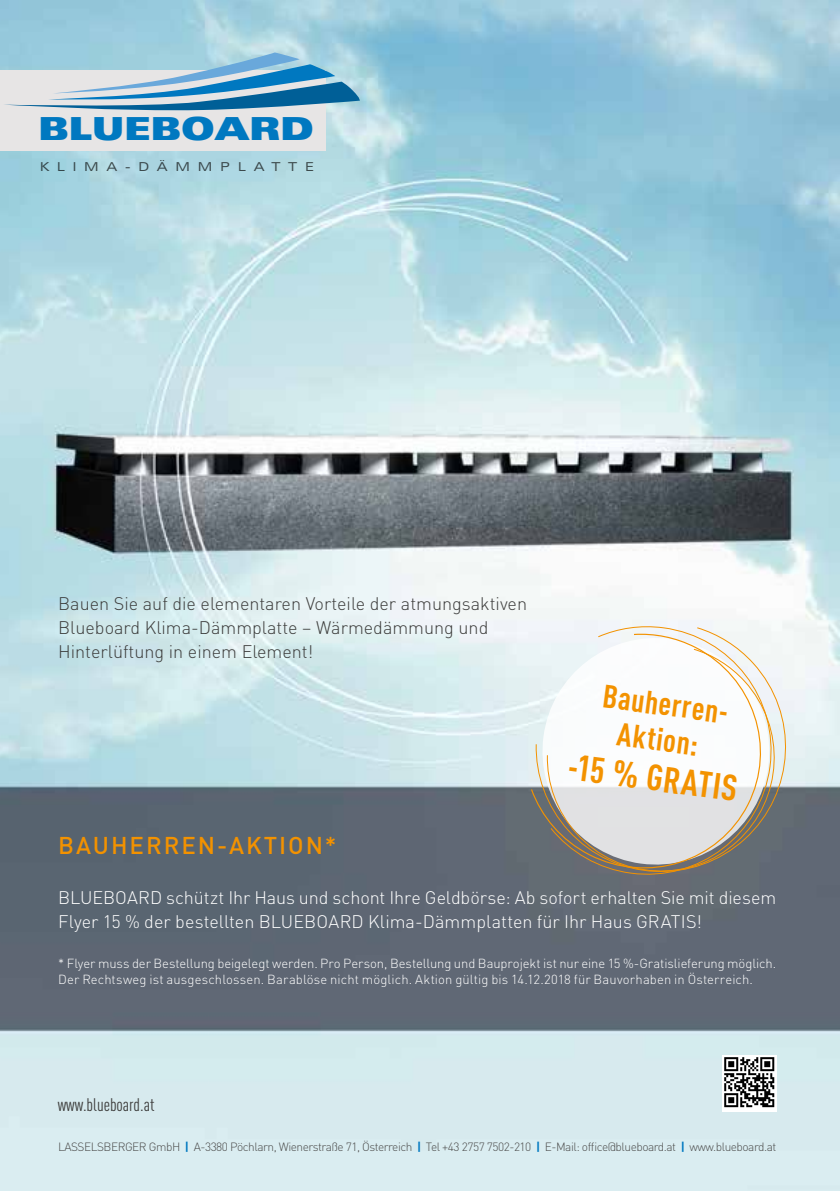
<style>
.page{position:relative;width:840px;height:1191px;background:#fff}
.page>*{position:absolute;margin:0;border:0;box-sizing:border-box;transform-origin:0 0}
.t1{font:700 36px "DIN Cond";color:#f39200}
.t2{font:700 32px/36px "DIN Cond";color:#f39200;text-align:center}
.t3{font:31.8px "Univers LT Std X Black Ex";letter-spacing:-.005em;color:#0078c0}
.t4{font:500 24px "DIN";letter-spacing:.08em;color:#f39200}
.t5{font:300 18px/24px "DIN";color:#fff}
.t6{font:300 18px/24px "DIN";color:#3c3c3b}
.t7{font:18px "DIN Cond";color:#3c3c3b}
.t8{font:300 13px/16px "DIN";letter-spacing:.005em;color:#fff}
.t9{font:expanded 12.2px "Univers LT Std";letter-spacing:.63em;color:#575756}
.t10{font:300 11.8px "DIN";letter-spacing:-.04em;color:#4a4a49}
.s1{font-weight:700;color:#0078c0}
</style>
<div class="page">
<hr style="left:839px;top:296px;width:1px;height:895px;background:#e6007d">
<img style="left:0;top:0;width:839px;height:1191px">
<svg style="left:48px;top:24px;width:292px;height:11px;background:#a0cede"></svg>
<svg style="left:3px;top:35px;width:367px;height:121px;background:#b1cedc"></svg>
<div style="left:721px;top:1055px;width:54px;height:56px;background:#fff"></div>
<svg style="left:721px;top:1055px;width:54px;height:54px"></svg>
<svg style="left:723px;top:1057px;width:50px;height:50px"></svg>
<svg style="left:535px;top:627px;width:264px;height:258px"></svg>
<svg style="left:778px;top:648px;width:8px;height:235px"></svg>
<svg style="left:529px;top:633px;width:249px;height:253px"></svg>
<h3 class="t3" style="left:38px;top:110px;width:277px">BLUEBOARD</h3>
<p class="t9" style="left:39px;top:160px;width:276px">KLIMA-DÄMMPLATTE</p>
<h3 class="t6" style="left:58px;top:591px;width:470px">Bauen Sie auf die elementaren Vorteile der atmungsaktiven<br>Blueboard Klima-Dämmplatte – Wärmedämmung und<br>Hinterlüftung in einem Element!</h3>
<h2 class="t2" style="left:604px;top:677px;width:134px;rotate:7deg">Bauherren-<br>Aktion:</h2>
<h1 class="t1" style="left:571px;top:744px;width:172px;rotate:8deg">-15 % GRATIS</h1>
<h3 class="t4" style="left:58px;top:829px;width:280px">BAUHERREN-AKTION*</h3>
<h3 class="t5" style="left:58px;top:884px;width:719px">BLUEBOARD schützt Ihr Haus und schont Ihre Geldbörse: Ab sofort erhalten Sie mit diesem<br>Flyer 15 % der bestellten BLUEBOARD Klima-Dämmplatten für Ihr Haus GRATIS!</h3>
<p class="t8" style="left:58px;top:954px;width:719px">* Flyer muss der Bestellung beigelegt werden. Pro Person, Bestellung und Bauprojekt ist nur eine 15 %-Gratislieferung möglich.<br>Der Rechtsweg ist ausgeschlossen. Barablöse nicht möglich. Aktion gültig bis 14.12.2018 für Bauvorhaben in Österreich.</p>
<h3 class="t7" style="left:58px;top:1093px;width:98px">www.blueboard.at</h3>
<p class="t10" style="left:58px;top:1139px;width:719px">LASSELSBERGER GmbH <span class="s1">|</span> A-3380 Pöchlarn, Wienerstraße 71, Österreich <span class="s1">|</span> Tel +43 2757 7502-210 <span class="s1">|</span> E-Mail: office@blueboard.at <span class="s1">|</span> www.blueboard.at</p>
</div>
